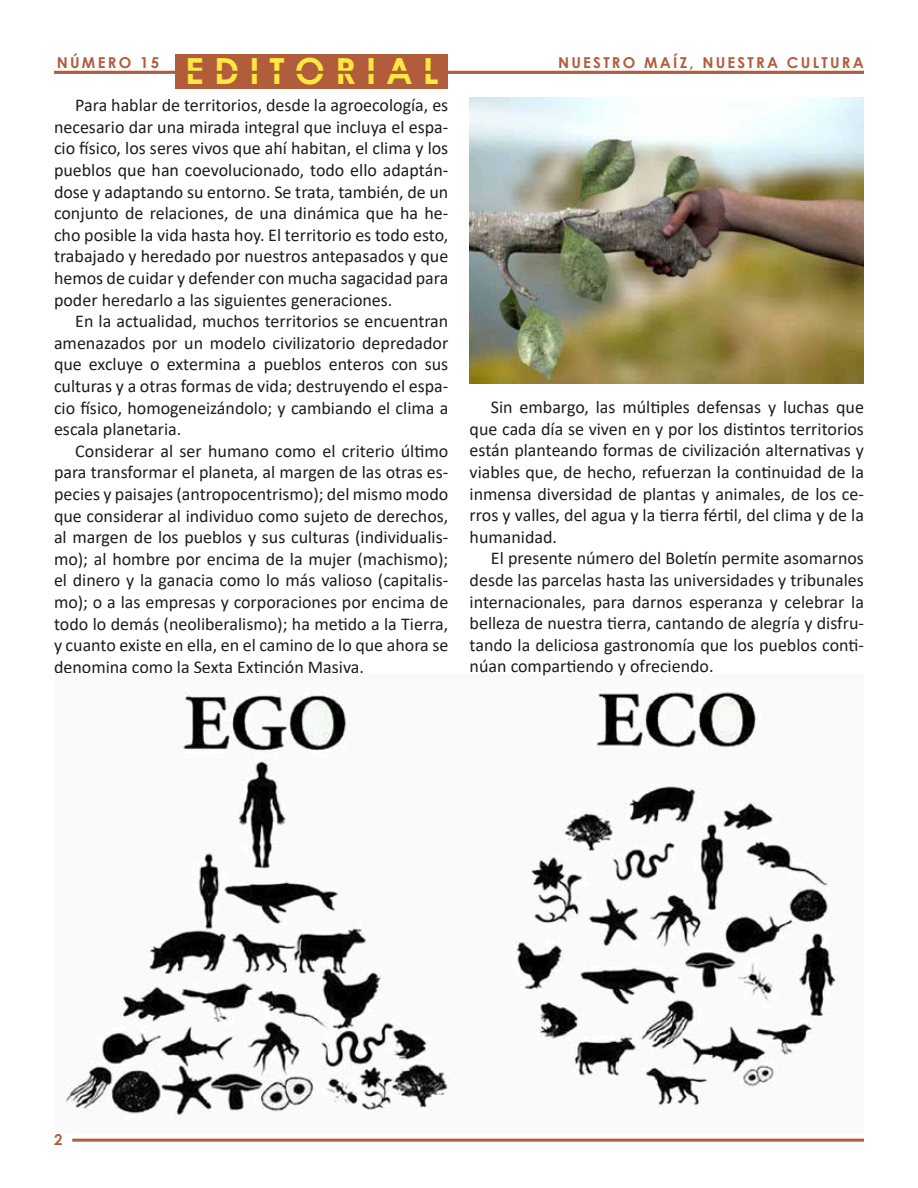
<style>
.page{position:relative;width:918px;height:1188px;background:#fff}
.page>*{position:absolute;margin:0;border:0;box-sizing:border-box;transform-origin:0 0}
.t1{font:700 36px "Century Gothic";letter-spacing:.28em;color:#ffe841}
.t2{font:18px/21.6px "Calibri";color:#1d1d1b;text-align:justify}
.t3{font:700 15px "Century Gothic";letter-spacing:.15em;color:#b15d3c}
</style>
<div class="page">
<hr style="left:54px;top:71px;width:810px;height:3px;background:#b15d3c">
<hr style="left:72px;top:1139px;width:792px;height:3px;background:#b15d3c">
<img style="left:470px;top:98px;width:394px;height:285px">
<img style="left:65px;top:688px;width:773px;height:431px">
<div style="left:176px;top:54px;width:272px;height:34px;background:#b15d3c"></div>
<p class="t3" style="left:57px;top:52px;width:104px">NÚMERO 15</p>
<p class="t3" style="left:558px;top:52px;width:307px">NUESTRO MAÍZ, NUESTRA CULTURA</p>
<h1 class="t1" style="left:185px;top:44px;width:255px">EDITORIAL</h1>
<p class="t2" style="left:54px;top:94px;width:396px;text-indent:21px">Para hablar de territorios, desde la agroecología, es necesario dar una mirada integral que incluya el espa&shy;cio físico, los seres vivos que ahí habitan, el clima y los pueblos que han coevolucionado, todo ello adaptán&shy;dose y adaptando su entorno. Se trata, también, de un conjunto de relaciones, de una dinámica que ha he&shy;cho posible la vida hasta hoy. El territorio es todo esto, trabajado y heredado por nuestros antepasados y que hemos de cuidar y defender con mucha sagacidad para poder heredarlo a las siguientes generaciones.</p>
<p class="t2" style="left:54px;top:310px;width:396px;text-indent:21px">En la actualidad, muchos territorios se encuentran amenazados por un modelo civilizatorio depredador que excluye o extermina a pueblos enteros con sus culturas y a otras formas de vida; destruyendo el espa&shy;cio físico, homogeneizándolo; y cambiando el clima a escala planetaria.</p>
<p class="t2" style="left:54px;top:440px;width:396px;text-indent:21px">Considerar al ser humano como el criterio último para transformar el planeta, al margen de las otras es&shy;pecies y paisajes (antropocentrismo); del mismo modo que considerar al individuo como sujeto de derechos, al margen de los pueblos y sus culturas (individualis&shy;mo); al hombre por encima de la mujer (machismo); el dinero y la ganacia como lo más valioso (capitalis&shy;mo); o a las empresas y corporaciones por encima de todo lo demás (neoliberalismo); ha metido a la Tierra, y cuanto existe en ella, en el camino de lo que ahora se denomina como la Sexta Extinción Masiva.</p>
<p class="t2" style="left:470px;top:396px;width:396px;text-indent:21px">Sin embargo, las múltiples defensas y luchas que que cada día se viven en y por los distintos territorios están planteando formas de civilización alternativas y viables que, de hecho, refuerzan la continuidad de la inmensa diversidad de plantas y animales, de los ce&shy;rros y valles, del agua y la tierra fértil, del clima y de la humanidad.</p>
<p class="t2" style="left:470px;top:547px;width:396px;text-indent:21px">El presente número del Boletín permite asomarnos desde las parcelas hasta las universidades y tribunales internacionales, para darnos esperanza y celebrar la belleza de nuestra tierra, cantando de alegría y disfru&shy;tando la deliciosa gastronomía que los pueblos conti&shy;núan compartiendo y ofreciendo.</p>
<p class="t3" style="left:54px;top:1128px;width:10px">2</p>
</div>
